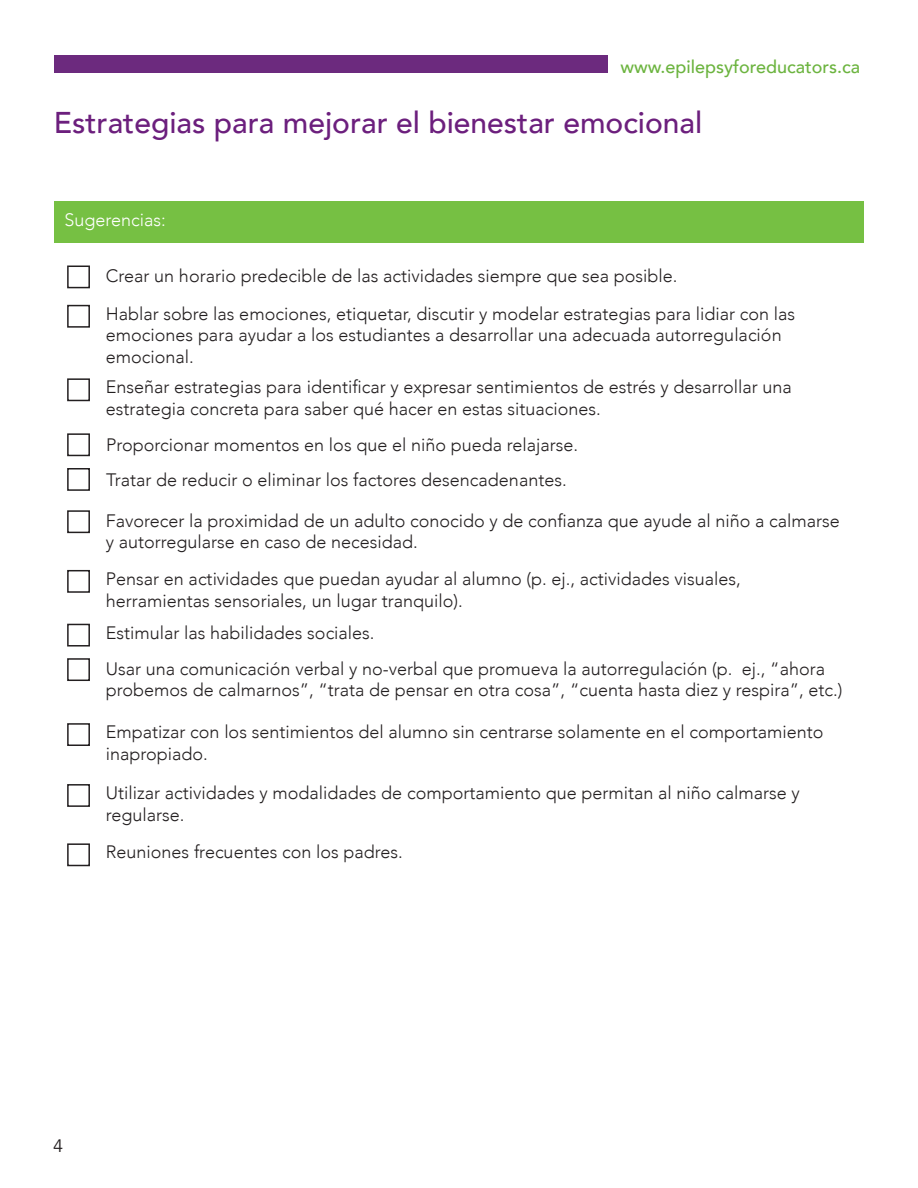
<style>
.page{position:relative;width:918px;height:1188px;background:#fff}
.page>*{position:absolute;margin:0;border:0;box-sizing:border-box;transform-origin:0 0}
.t1{font:500 30px "Avenir";color:#6c1f7d}
.t2{font:300 18px/21.6px "Avenir";color:#231f20}
.t3{font:500 18px "Avenir";color:#6cb43f}
.t4{font:300 18px "Avenir";color:#fff}
.t5{font:18px "Avenir";color:#231f20}
</style>
<div class="page">
<div style="left:54px;top:55px;width:554px;height:18px;background:#6c2a7e"></div>
<div style="left:54px;top:201px;width:810px;height:41px;background:#76c043"></div>
<div style="left:67px;top:266px;width:23px;height:22px;border:2px solid #231f20"></div>
<div style="left:67px;top:305px;width:23px;height:23px;border:2px solid #231f20"></div>
<div style="left:67px;top:378px;width:23px;height:23px;border:2px solid #231f20"></div>
<div style="left:67px;top:510px;width:23px;height:23px;border:2px solid #231f20"></div>
<div style="left:67px;top:433px;width:23px;height:23px;border:2px solid #231f20"></div>
<div style="left:67px;top:468px;width:23px;height:23px;border:2px solid #231f20"></div>
<div style="left:67px;top:570px;width:23px;height:23px;border:2px solid #231f20"></div>
<div style="left:67px;top:624px;width:23px;height:23px;border:2px solid #231f20"></div>
<div style="left:67px;top:658px;width:23px;height:23px;border:2px solid #231f20"></div>
<div style="left:67px;top:723px;width:23px;height:23px;border:2px solid #231f20"></div>
<div style="left:67px;top:784px;width:23px;height:23px;border:2px solid #231f20"></div>
<div style="left:67px;top:843px;width:23px;height:23px;border:2px solid #231f20"></div>
<p class="t3" style="left:621px;top:51px;width:241px">www.epilepsyforeducators.ca</p>
<p class="t1" style="left:54px;top:96px;width:650px">Estrategias para mejorar el bienestar emocional</p>
<p class="t4" style="left:65px;top:209px;width:103px">Sugerencias:</p>
<p class="t2" style="left:106px;top:265px;width:573px">Crear un horario predecible de las actividades siempre que sea posible.</p>
<p class="t2" style="left:106px;top:303px;width:691px">Hablar sobre las emociones, etiquetar, discutir y modelar estrategias para lidiar con las emociones para ayudar a los estudiantes a desarrollar una adecuada autorregulación emocional.</p>
<p class="t2" style="left:106px;top:376px;width:687px">Enseñar estrategias para identificar y expresar sentimientos de estrés y desarrollar una estrategia concreta para saber qué hacer en estas situaciones.</p>
<p class="t2" style="left:106px;top:434px;width:474px">Proporcionar momentos en los que el niño pueda relajarse.</p>
<p class="t2" style="left:106px;top:469px;width:462px">Tratar de reducir o eliminar los factores desencadenantes.</p>
<p class="t2" style="left:106px;top:510px;width:735px">Favorecer la proximidad de un adulto conocido y de confianza que ayude al niño a calmarse y autorregularse en caso de necesidad.</p>
<p class="t2" style="left:106px;top:568px;width:636px">Pensar en actividades que puedan ayudar al alumno (p. ej., actividades visuales, herramientas sensoriales, un lugar tranquilo).</p>
<p class="t2" style="left:106px;top:622px;width:270px">Estimular las habilidades sociales.</p>
<p class="t2" style="left:106px;top:658px;width:738px">Usar una comunicación verbal y no-verbal que promueva la autorregulación (p. ej., “ahora probemos de calmarnos”, “trata de pensar en otra cosa”, “cuenta hasta diez y respira”, etc.)</p>
<p class="t2" style="left:106px;top:721px;width:719px">Empatizar con los sentimientos del alumno sin centrarse solamente en el comportamiento inapropiado.</p>
<p class="t2" style="left:106px;top:782px;width:695px">Utilizar actividades y modalidades de comportamiento que permitan al niño calmarse y regularse.</p>
<p class="t2" style="left:106px;top:841px;width:298px">Reuniones frecuentes con los padres.</p>
<p class="t5" style="left:53px;top:1135px;width:12px">4</p>
</div>
